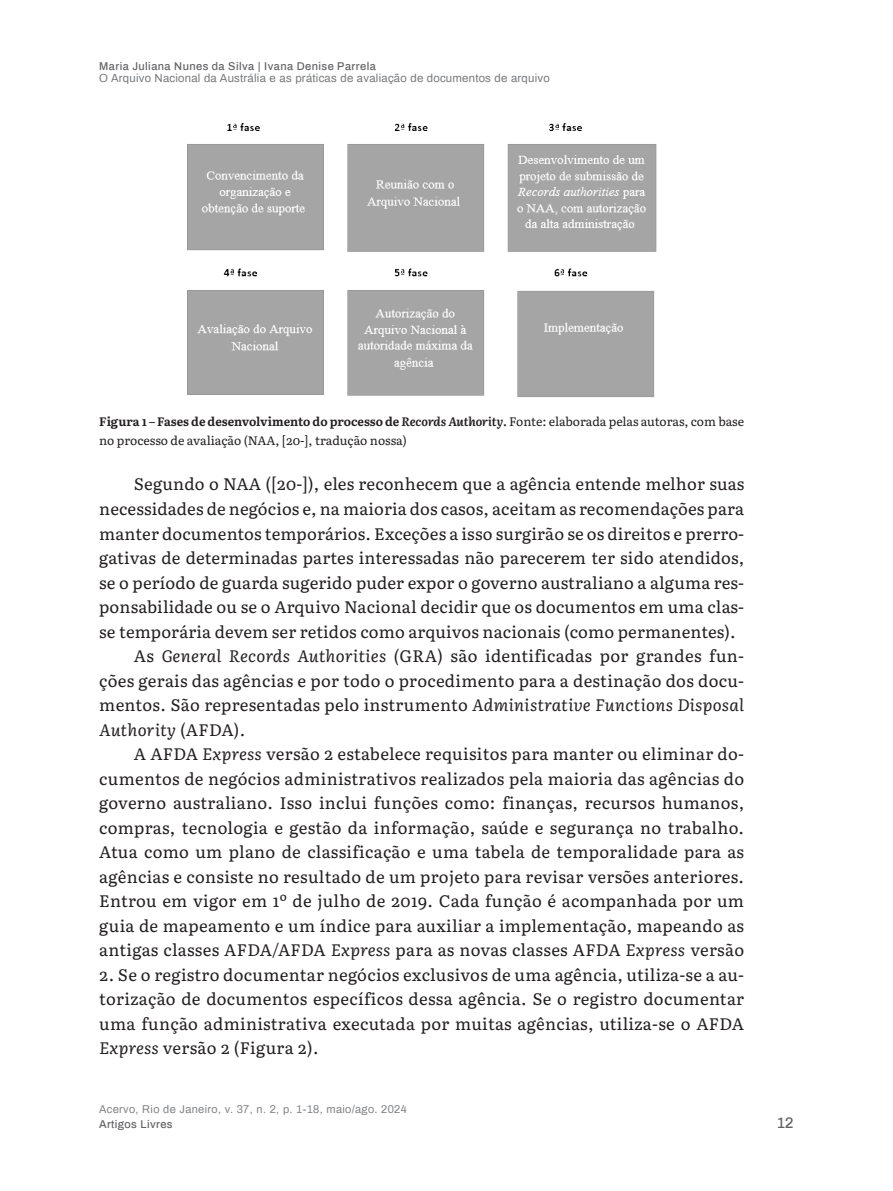
<style>
.page{position:relative;width:893px;height:1191px;background:#fff}
.page>*{position:absolute;margin:0;border:0;box-sizing:border-box;transform-origin:0 0}
.texto_demais_paragrafos{font:16.62px/24.5px "Literata";letter-spacing:.02em;color:#231f20;text-align:justify}
.t1{font:500 14.88px "Archivo";color:#636366}
.fontes_referencias{font:12.25px/19.1px "Literata";color:#231f20}
.t2{font:11.38px "Archivo";letter-spacing:.02em;color:#76787b}
.t3{font:500 11.03px "Archivo";letter-spacing:.035em;color:#636366}
.t4{font:11.03px "Archivo";letter-spacing:.03em;color:#808285}
.s1{font-weight:700}
.s2{font-weight:700;font-style:italic}
.s3{font-style:italic}
</style>
<div class="page">
<img style="left:187px;top:123px;width:470px;height:274px">
<p class="t3" style="left:99px;top:58px;width:278px">Maria Juliana Nunes da Silva | Ivana Denise Parrela</p>
<p class="t2" style="left:99px;top:70px;width:452px">O Arquivo Nacional da Austrália e as práticas de avaliação de documentos de arquivo</p>
<p class="fontes_referencias" style="left:99px;top:411px;width:646px"><span class="s1">Figura 1 ‒ Fases de desenvolvimento do processo de</span> <span class="s2">Records Authority</span><span class="s1">.</span> Fonte: elaborada pelas autoras, com base no processo de avaliação (NAA, [20-], tradução nossa)</p>
<p class="texto_demais_paragrafos" style="left:99px;top:471px;width:646px;text-indent:35px">Segundo o NAA ([20-]), eles reconhecem que a agência entende melhor suas necessidades de negócios e, na maioria dos casos, aceitam as recomendações para manter documentos temporários. Exceções a isso surgirão se os direitos e prerro&shy;gativas de determinadas partes interessadas não parecerem ter sido atendidos, se o período de guarda sugerido puder expor o governo australiano a alguma res&shy;ponsabilidade ou se o Arquivo Nacional decidir que os documentos em uma clas&shy;se temporária devem ser retidos como arquivos nacionais (como permanentes).</p>
<p class="texto_demais_paragrafos" style="left:99px;top:642px;width:646px;text-indent:35px">As <span class="s3">General Records Authorities (</span>GRA) são identificadas por grandes fun&shy;ções gerais das agências e por todo o procedimento para a destinação dos docu&shy;mentos. São representadas pelo instrumento <span class="s3">Administrative Functions Disposal Authority</span> (AFDA).</p>
<p class="texto_demais_paragrafos" style="left:99px;top:740px;width:646px;text-indent:35px">A AFDA <span class="s3">Express</span> versão 2 estabelece requisitos para manter ou eliminar do&shy;cumentos de negócios administrativos realizados pela maioria das agências do governo australiano. Isso inclui funções como: finanças, recursos humanos, compras, tecnologia e gestão da informação, saúde e segurança no trabalho.<br>Atua como um plano de classificação e uma tabela de temporalidade para as agências e consiste no resultado de um projeto para revisar versões anteriores.<br>Entrou em vigor em 1º de julho de 2019. Cada função é acompanhada por um guia de mapeamento e um índice para auxiliar a implementação, mapeando as antigas classes AFDA/AFDA <span class="s3">Express</span> para as novas classes AFDA <span class="s3">Express</span> versão</p>
<p class="texto_demais_paragrafos" style="left:99px;top:961px;width:646px">2. Se o registro documentar negócios exclusivos de uma agência, utiliza-se a au&shy;torização de documentos específicos dessa agência. Se o registro documentar uma função administrativa executada por muitas agências, utiliza-se o AFDA <span class="s3">Express</span> versão 2 (Figura 2).</p>
<p class="t4" style="left:99px;top:1101px;width:309px">Acervo, Rio de Janeiro, v. 37, n. 2, p. 1-18, maio/ago. 2024</p>
<p class="t3" style="left:99px;top:1115px;width:75px">Artigos Livres</p>
<p class="t1" style="left:777px;top:1112px;width:18px">12</p>
</div>
